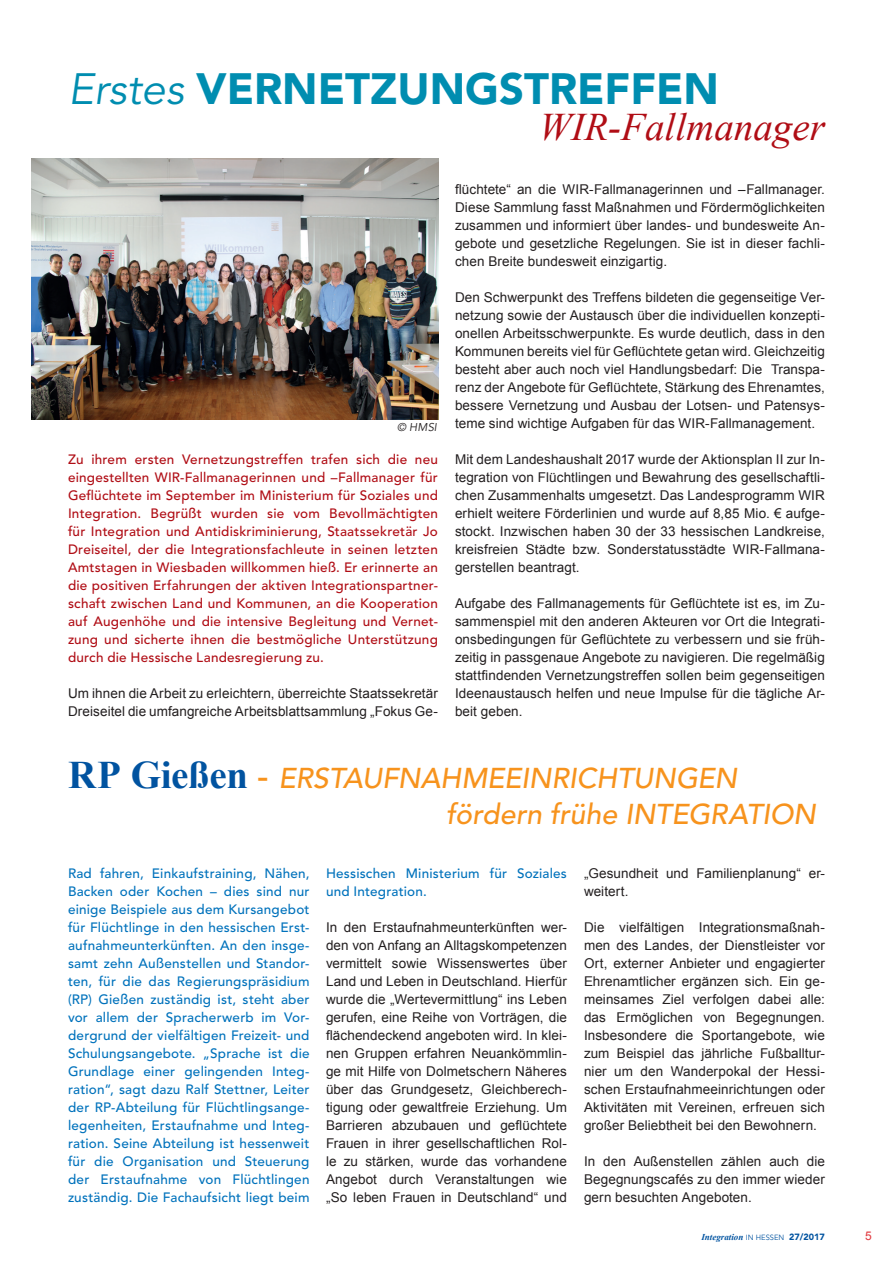
<style>
.page{position:relative;width:893px;height:1263px;background:#fff}
.page>*{position:absolute;margin:0;border:0;box-sizing:border-box;transform-origin:0 0}
.t1{font:900 43.5px "Avenir LT Std";color:#008db0}
.t2{font:italic 39px "Times New Roman";color:#b00d15}
.t3{font:italic 500 28.5px/36px "Avenir LT Std";letter-spacing:-.005em;color:#f7931d}
.t4{font:13.5px/18px "Arial";letter-spacing:.005em;color:#231f20;text-align:justify}
.t5{font:500 13.5px/18px "Avenir LT Std";letter-spacing:.015em;color:#0072bc;text-align:justify}
.t6{font:500 13.5px/18px "Avenir LT Std";letter-spacing:.015em;color:#b00d15;text-align:justify}
.t7{font:12px "Arial";color:#e1373d}
.t8{font:italic 11.25px "Avenir LT Std";color:#231f20}
.t9{font:italic 700 9px "Times New Roman";color:#0153a0}
.s1{font-weight:400;font-style:italic}
.s2{font-family:"Times New Roman";font-weight:700;font-style:normal;font-size:39px;color:#0153a0}
.s3{font-style:normal;font-size:36px}
.s4{font-family:"Avenir LT Std";font-weight:400;font-style:normal;font-size:7.5px}
.s5{font-family:"Avenir LT Std";font-weight:900;font-style:normal}
</style>
<div class="page">
<img style="left:32px;top:158px;width:406px;height:261px">
<h1 class="t1" style="left:68px;top:63px;width:652px"><span class="s1">Erstes</span> VERNETZUNGSTREFFEN</h1>
<h2 class="t2" style="left:539px;top:100px;width:287px">WIR-Fallmanager</h2>
<p class="t8" style="left:397px;top:420px;width:41px">© HMSI</p>
<p class="t6" style="left:68px;top:451px;width:371px">Zu ihrem ersten Vernetzungstreffen trafen sich die neu eingestellten WIR-Fallmanagerinnen und –Fallmanager für Geflüchtete im September im Ministerium für Soziales und Integration. Begrüßt wurden sie vom Bevollmächtigten für Integration und Antidiskriminierung, Staatssekretär Jo Dreiseitel, der die Integrationsfachleute in seinen letzten Amtstagen in Wiesbaden willkommen hieß. Er erinnerte an die positiven Erfahrungen der aktiven Integrationspartner&shy;schaft zwischen Land und Kommunen, an die Kooperation auf Augenhöhe und die intensive Begleitung und Vernet&shy;zung und sicherte ihnen die bestmögliche Unterstützung durch die Hessische Landesregierung zu.</p>
<p class="t4" style="left:68px;top:684px;width:371px">Um ihnen die Arbeit zu erleichtern, überreichte Staatssekretär<br>Dreiseitel die umfangreiche Arbeitsblattsammlung „Fokus Ge-</p>
<p class="t4" style="left:455px;top:180px;width:371px">flüchtete“ an die WIR-Fallmanagerinnen und –Fallmanager.<br>Diese Sammlung fasst Maßnahmen und Fördermöglichkeiten zusammen und informiert über landes- und bundesweite An&shy;gebote und gesetzliche Regelungen. Sie ist in dieser fachli&shy;chen Breite bundesweit einzigartig.</p>
<p class="t4" style="left:455px;top:288px;width:371px">Den Schwerpunkt des Treffens bildeten die gegenseitige Ver&shy;netzung sowie der Austausch über die individuellen konzepti&shy;onellen Arbeitsschwerpunkte. Es wurde deutlich, dass in den Kommunen bereits viel für Geflüchtete getan wird. Gleichzeitig besteht aber auch noch viel Handlungsbedarf: Die Transpa&shy;renz der Angebote für Geflüchtete, Stärkung des Ehrenamtes, bessere Vernetzung und Ausbau der Lotsen- und Patensys&shy;teme sind wichtige Aufgaben für das WIR-Fallmanagement.</p>
<p class="t4" style="left:455px;top:450px;width:371px">Mit dem Landeshaushalt 2017 wurde der Aktionsplan II zur In&shy;tegration von Flüchtlingen und Bewahrung des gesellschaftli&shy;chen Zusammenhalts umgesetzt. Das Landesprogramm WIR erhielt weitere Förderlinien und wurde auf 8,85 Mio. € aufge&shy;stockt. Inzwischen haben 30 der 33 hessischen Landkreise, kreisfreien Städte bzw. Sonderstatusstädte WIR-Fallmana&shy;gerstellen beantragt.</p>
<p class="t4" style="left:455px;top:594px;width:371px">Aufgabe des Fallmanagements für Geflüchtete ist es, im Zu&shy;sammenspiel mit den anderen Akteuren vor Ort die Integrati&shy;onsbedingungen für Geflüchtete zu verbessern und sie früh&shy;zeitig in passgenaue Angebote zu navigieren. Die regelmäßig stattfindenden Vernetzungstreffen sollen beim gegenseitigen Ideenaustausch helfen und neue Impulse für die tägliche Ar&shy;beit geben.</p>
<h3 class="t3" style="left:446px;top:761px;width:371px;text-indent:-378px"><span class="s2">RP Gießen</span> <span class="s3">-</span> ERSTAUFNAHMEEINRICHTUNGEN<br>FÖRDERN FRÜHE INTEGRATION</h3>
<p class="t5" style="left:68px;top:865px;width:243px">Rad fahren, Einkaufstraining, Nähen, Backen oder Kochen – dies sind nur einige Beispiele aus dem Kursangebot für Flüchtlinge in den hessischen Erst&shy;aufnahmeunterkünften. An den insge&shy;samt zehn Außenstellen und Standor&shy;ten, für die das Regierungspräsidium (RP) Gießen zuständig ist, steht aber vor allem der Spracherwerb im Vor&shy;dergrund der vielfältigen Freizeit- und Schulungsangebote. „Sprache ist die Grundlage einer gelingenden Integ&shy;ration“, sagt dazu Ralf Stettner, Leiter der RP-Abteilung für Flüchtlingsange&shy;legenheiten, Erstaufnahme und Integ&shy;ration. Seine Abteilung ist hessenweit für die Organisation und Steuerung der Erstaufnahme von Flüchtlingen zuständig. Die Fachaufsicht liegt beim</p>
<p class="t5" style="left:326px;top:865px;width:242px">Hessischen Ministerium für Soziales und Integration.</p>
<p class="t4" style="left:326px;top:918px;width:242px">In den Erstaufnahmeunterkünften wer&shy;den von Anfang an Alltagskompetenzen vermittelt sowie Wissenswertes über Land und Leben in Deutschland. Hierfür wurde die „Wertevermittlung“ ins Leben gerufen, eine Reihe von Vorträgen, die flächendeckend angeboten wird. In klei&shy;nen Gruppen erfahren Neuankömmlin&shy;ge mit Hilfe von Dolmetschern Näheres über das Grundgesetz, Gleichberech&shy;tigung oder gewaltfreie Erziehung. Um Barrieren abzubauen und geflüchtete Frauen in ihrer gesellschaftlichen Rol&shy;le zu stärken, wurde das vorhandene Angebot durch Veranstaltungen wie „So leben Frauen in Deutschland“ und</p>
<p class="t4" style="left:584px;top:864px;width:242px">„Gesundheit und Familienplanung“ er&shy;weitert.</p>
<p class="t4" style="left:584px;top:918px;width:242px">Die vielfältigen Integrationsmaßnah&shy;men des Landes, der Dienstleister vor Ort, externer Anbieter und engagierter Ehrenamtlicher ergänzen sich. Ein ge&shy;meinsames Ziel verfolgen dabei alle: das Ermöglichen von Begegnungen.<br>Insbesondere die Sportangebote, wie zum Beispiel das jährliche Fußballtur&shy;nier um den Wanderpokal der Hessi&shy;schen Erstaufnahmeeinrichtungen oder Aktivitäten mit Vereinen, erfreuen sich großer Beliebtheit bei den Bewohnern.</p>
<p class="t4" style="left:584px;top:1152px;width:242px">In den Außenstellen zählen auch die Begegnungscafés zu den immer wieder gern besuchten Angeboten.</p>
<p class="t9" style="left:701px;top:1231px;width:125px">Integration <span class="s4">IN HESSEN</span> <span class="s5">27/2017</span></p>
<p class="t7" style="left:865px;top:1228px;width:8px">5</p>
</div>
